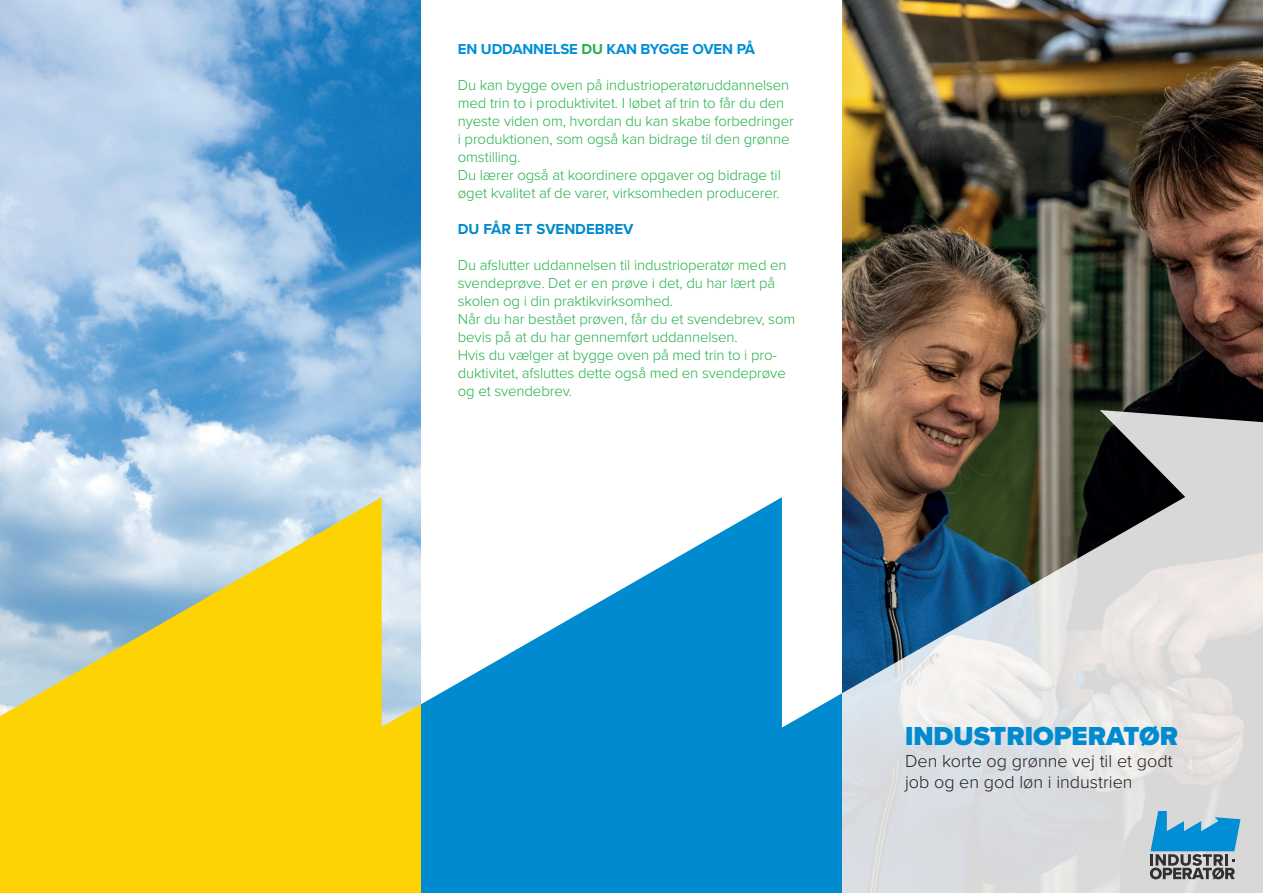
<style>
.page{position:relative;width:1263px;height:893px;background:#fff}
.page>*{position:absolute;margin:0;border:0;box-sizing:border-box;transform-origin:0 0}
.t1{font:900 27px "Proxima Nova";color:#008acf}
.t2{font:300 18px/21.6px "Proxima Nova";color:#231f20}
.t3{font:300 15px/18px "Proxima Nova";letter-spacing:-.01em;color:#25b24b}
.t4{font:300 15px/18px "Proxima Nova";letter-spacing:-.01em;color:#23b24b}
.t5{font:700 15px "Proxima Nova";letter-spacing:-.01em;color:#008fd5}
.t6{font:700 15px "Proxima Nova";color:#008ace}
.s1{color:#25b24b}
.s2{color:#23b24b}
</style>
<div class="page">
<img style="left:842px;top:0;width:421px;height:410px">
<svg style="left:421px;top:497px;width:421px;height:396px;fill:#008acf"></svg>
<svg style="left:842px;top:410px;width:421px;height:483px;background:#adb0b1"></svg>
<img style="left:0;top:0;width:421px;height:497px">
<svg style="left:0;top:497px;width:421px;height:396px;background:#e6d047"></svg>
<svg style="left:1150px;top:811px;width:90px;height:68px;background:#649cb8"></svg>
<p class="t5" style="left:458px;top:38px;width:299px">EN UDDANNELSE <span class="s1">DU</span> KAN BYGGE OVEN PÅ</p>
<p class="t4" style="left:458px;top:76px;width:337px">Du kan bygge oven på industrioperatøruddannelsen med trin to i produktivitet. I løbet af trin to får du den nyeste viden om, hvordan du kan skabe forbedringer i produktionen, som også kan bidrage til den grønne omstilling.</p>
<p class="t3" style="left:458px;top:166px;width:324px"><span class="s2">Du lær</span>er også at koordinere opgaver og bidrage til øget kvalitet af de varer, virksomheden producerer.</p>
<p class="t6" style="left:458px;top:218px;width:177px">DU FÅR ET SVENDEBREV</p>
<p class="t3" style="left:458px;top:256px;width:330px">Du afslutter uddannelsen til industrioperatør med en svendeprøve. Det er en prøve i det, du har lært på skolen og i din praktikvirksomhed.</p>
<p class="t3" style="left:458px;top:310px;width:339px">Når du har bestået prøven, får du et svendebrev, som bevis på at du har gennemført uddannelsen.</p>
<p class="t3" style="left:458px;top:346px;width:329px">Hvis du vælger at bygge oven på med trin to i pro&shy;duktivitet, afsluttes dette også med en svendeprøve og et svendebrev.</p>
<p class="t1" style="left:905px;top:716px;width:275px">INDUSTRIOPERATØR</p>
<p class="t2" style="left:905px;top:749px;width:269px">Den korte og grønne vej til et godt job og en god løn i industrien</p>
</div>
